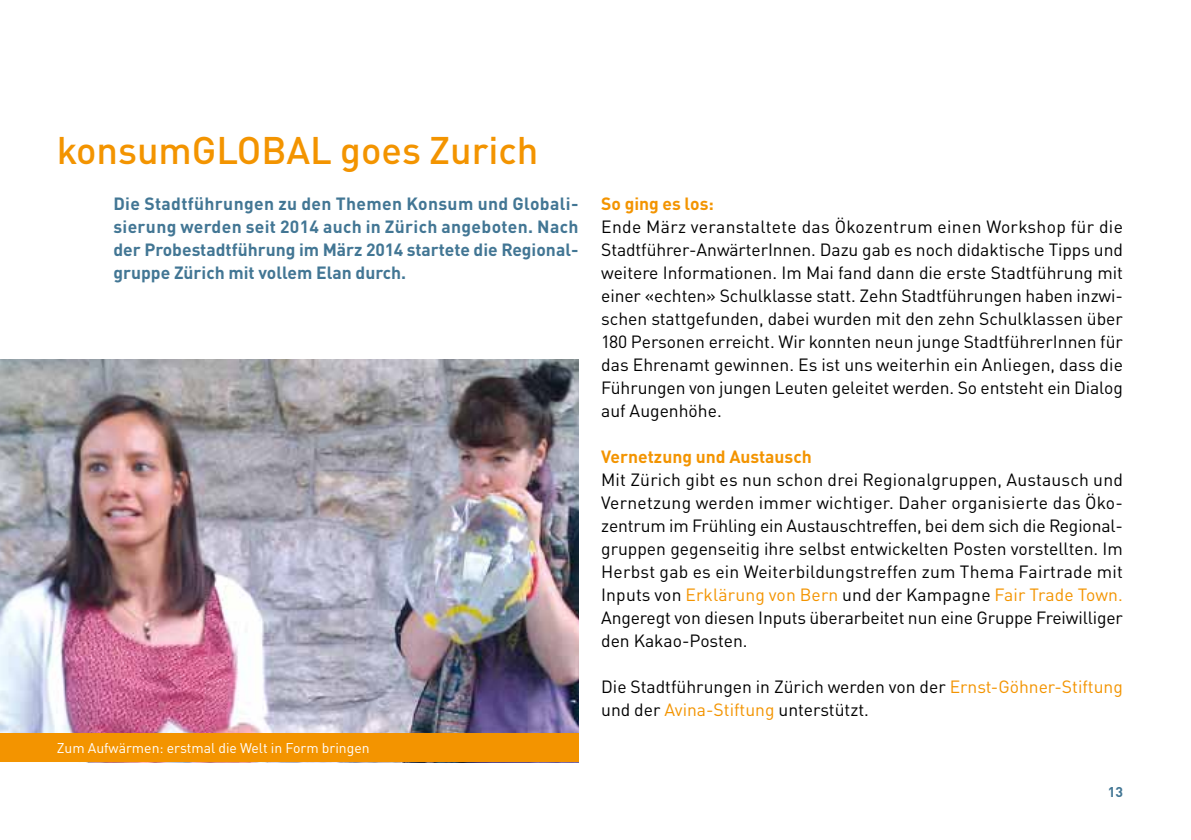
<style>
.page{position:relative;width:1191px;height:840px;background:#fff}
.page>*{position:absolute;margin:0;border:0;box-sizing:border-box;transform-origin:0 0}
.t1{font:500 38px "DINOT";color:#f39400}
.t2{font:17.6px/23px "DINOT";color:#000;text-align:justify}
.t3{font:700 17.6px/23px "DINOT";color:#427694;text-align:justify}
.t4{font:700 17.6px "DINOT";color:#f39400}
.t5{font:14px "DINOT";color:#fff}
.t6{font:700 14px "DINOT";color:#427694}
.s1{color:#f39400}
</style>
<div class="page">
<img style="left:0;top:359px;width:578px;height:374px">
<div style="left:0;top:733px;width:578px;height:28px;background:#f39400"></div>
<h1 class="t1" style="left:57px;top:125px;width:483px">konsumGLOBAL goes Zurich</h1>
<p class="t3" style="left:113px;top:191px;width:466px">Die Stadtführungen zu den Themen Konsum und Globali&shy;sierung werden seit 2014 auch in Zürich angeboten. Nach der Probestadtführung im März 2014 startete die Regional&shy;gruppe Zürich mit vollem Elan durch.</p>
<p class="t4" style="left:601px;top:191px;width:114px">So ging es los:</p>
<p class="t2" style="left:601px;top:214px;width:523px">Ende März veranstaltete das Ökozentrum einen Workshop für die Stadtführer-AnwärterInnen. Dazu gab es noch didaktische Tipps und weitere Informationen. Im Mai fand dann die erste Stadtführung mit einer «echten» Schulklasse statt. Zehn Stadtführungen haben inzwi&shy;schen stattgefunden, dabei wurden mit den zehn Schulklassen über 180 Personen erreicht. Wir konnten neun junge StadtführerInnen für das Ehrenamt gewinnen. Es ist uns weiterhin ein Anliegen, dass die Führungen von jungen Leuten geleitet werden. So entsteht ein Dialog auf Augenhöhe.</p>
<p class="t4" style="left:601px;top:444px;width:212px">Vernetzung und Austausch</p>
<p class="t2" style="left:601px;top:467px;width:523px">Mit Zürich gibt es nun schon drei Regionalgruppen, Austausch und Vernetzung werden immer wichtiger. Daher organisierte das Öko&shy;zentrum im Frühling ein Austauschtreffen, bei dem sich die Regional&shy;gruppen gegenseitig ihre selbst entwickelten Posten vorstellten. Im Herbst gab es ein Weiterbildungstreffen zum Thema Fairtrade mit Inputs von <span class="s1">Erklärung von Bern</span> und der Kampagne <span class="s1">Fair Trade Town.<br></span>Angeregt von diesen Inputs überarbeitet nun eine Gruppe Freiwilliger den Kakao-Posten.</p>
<p class="t2" style="left:601px;top:674px;width:523px">Die Stadtführungen in Zürich werden von der <span class="s1">Ernst-Göhner-Stiftung </span>und der <span class="s1">Avina-Stiftung</span> unterstützt.</p>
<p class="t5" style="left:57px;top:739px;width:314px">Zum Aufwärmen: erstmal die Welt in Form bringen</p>
<p class="t6" style="left:1107px;top:782px;width:17px">13</p>
</div>
